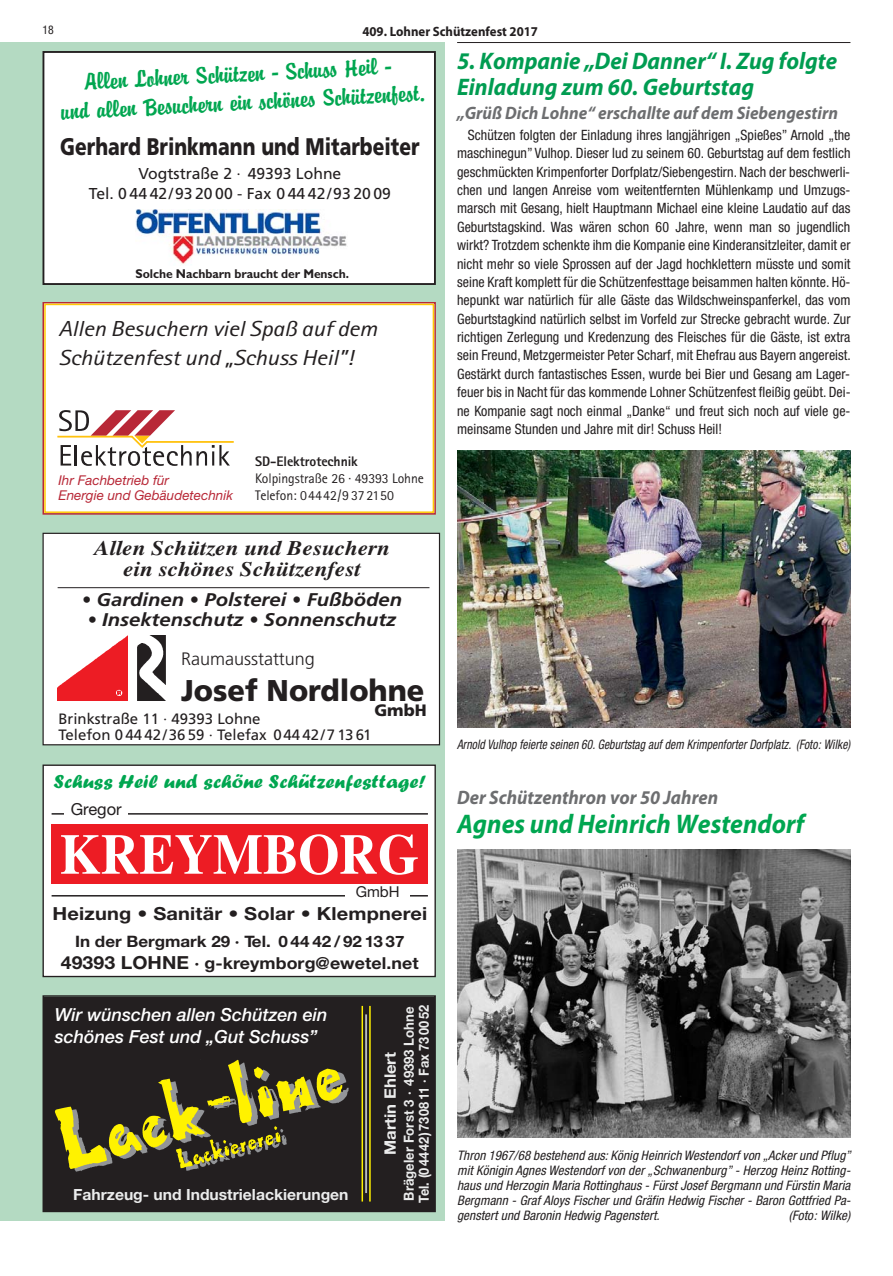
<style>
.page{position:relative;width:893px;height:1276px;background:#fff}
.page>*{position:absolute;margin:0;border:0;box-sizing:border-box;transform-origin:0 0}
.t1{font:700 57px "Times";color:#fff;scale:.93 1}
.t2{font:900 30px "Frutiger";color:#231f20;scale:.96 1}
.t3{font:italic 700 27px "Myriad Pro";color:#00a650;scale:.95 1}
.t4{font:25.5px/28.5px "Brody D";color:#00a650;text-align:center;scale:1.06 1}
.t5{font:italic 700 24px/25.5px "Myriad Pro";color:#009c51;scale:.95 1}
.t6{font:900 24px "Frutiger";color:#231f20;scale:.8 1}
.t7{font:italic 21.75px/28.5px "AT Rotis Sans Serif";letter-spacing:-.01em;color:#231f20;scale:1.13 1}
.t8{font:italic 700 21px/21px "Times";color:#231f20;text-align:center;scale:1.1 1}
.t9{font:19.5px "Forte";letter-spacing:.005em;color:#00a650;scale:1.07 1}
.t10{font:italic 700 19.5px "Myriad Pro";color:#6d6e70;scale:.95 1}
.t11{font:italic 700 18.3px "Frutiger";color:#231f20}
.t12{font:italic 500 18px/22.5px "Helvetica Neue";color:#fff}
.t13{font:italic 700 18px "Myriad Pro";color:#6d6e70;scale:.95 1}
.t14{font:700 18px "Helvetica Neue";letter-spacing:.01em;color:#231f20;scale:1.11 1}
.t15{font:300 18px "Frutiger";color:#231f20}
.t16{font:700 16.5px "Helvetica Neue";letter-spacing:.005em;color:#231f20;scale:1.08 1}
.t17{font:16.5px "Helvetica Neue";color:#231f20}
.t18{font:900 16.5px "Frutiger";color:#231f20}
.t19{font:15.75px/20.2px "Frutiger";color:#231f20;text-align:center}
.t20{font:700 15.75px "Helvetica Neue";color:#231f20;scale:1.08 1}
.t21{font:700 15.75px "Helvetica Neue";color:#ebecec;scale:1.06 1}
.t22{font:700 15.3px "Helvetica Neue";color:#ebecec}
.t23{font:15px/16.5px "Frutiger";color:#231f20}
.t24{font:15px "Helvetica Neue";color:#231f20}
.t25{font:condensed 14.25px/18.5px "Helvetica Neue";letter-spacing:.005em;color:#231f20;text-align:justify}
.t26{font:13.8px/17px "AT Rotis Sans Serif";letter-spacing:-.005em;color:#231f20}
.t27{font:700 13.8px/15px "Helvetica Neue";color:#ebecec;scale:.95 1}
.t28{font:italic 13.5px/15px "Helvetica Neue";color:#b82837}
.t29{font:700 13.5px "Myriad Pro";color:#231f20;scale:.95 1}
.t30{font:italic condensed 13.2px/15px "Helvetica Neue";letter-spacing:.005em;color:#231f20;text-align:justify}
.t31{font:italic condensed 13.2px "Helvetica Neue";letter-spacing:.005em;color:#231f20;scale:.88 1}
.t32{font:700 12.75px "Gill Sans";letter-spacing:-.005em;color:#231f20;scale:.95 1}
.t33{font:condensed 12px "Helvetica Neue";color:#231f20}
.s1{font-weight:800}
.s2{font-size:18px}
</style>
<div class="page">
<img style="left:457px;top:849px;width:393px;height:288px">
<div style="left:0;top:43px;width:444px;height:1177px;background:#b4dac2"></div>
<hr style="left:457px;top:42px;width:393px;height:1px;background:#231f20">
<img style="left:457px;top:451px;width:393px;height:276px">
<div style="left:44px;top:303px;width:390px;height:210px;background:#fff"></div>
<div style="left:43px;top:302px;width:393px;height:212px;border:2px solid #b82837"></div>
<div style="left:44px;top:304px;width:390px;height:209px;border:2px solid #ffcb04"></div>
<hr style="left:147px;top:441px;width:87px;height:2px;background:#ffc20e">
<hr style="left:57px;top:436px;width:75px;height:1px;background:#ffc20e">
<svg style="left:59px;top:410px;width:171px;height:56px"></svg>
<div style="left:43px;top:52px;width:392px;height:232px;background:#fff"></div>
<div style="left:43px;top:51px;width:393px;height:234px;border:2px solid #231f20"></div>
<img style="left:135px;top:209px;width:212px;height:55px">
<div style="left:43px;top:765px;width:392px;height:211px;background:#fff"></div>
<div style="left:43px;top:764px;width:393px;height:213px;border:1px solid #231f20"></div>
<hr style="left:52px;top:813px;width:376px;height:1px;background:#231f20">
<div style="left:64px;top:798px;width:64px;height:22px;background:#fff"></div>
<div style="left:52px;top:824px;width:376px;height:59px;background:#ed1c24"></div>
<hr style="left:52px;top:895px;width:376px;height:1px;background:#231f20">
<div style="left:345px;top:886px;width:65px;height:18px;background:#fff"></div>
<div style="left:44px;top:996px;width:390px;height:214px;background:#231f20"></div>
<div style="left:43px;top:995px;width:393px;height:217px;border:2px solid #231f20"></div>
<img style="left:54px;top:1059px;width:295px;height:113px">
<hr style="left:369px;top:1006px;width:2px;height:195px;background:#fff200">
<hr style="left:362px;top:1006px;width:1px;height:195px;background:#fff200">
<hr style="left:365px;top:1014px;width:2px;height:179px;background:#bbbdc0">
<div style="left:43px;top:533px;width:396px;height:212px;background:#fff"></div>
<div style="left:43px;top:533px;width:397px;height:212px;border:1px solid #231f20"></div>
<img style="left:57px;top:635px;width:71px;height:66px">
<img style="left:137px;top:635px;width:29px;height:66px">
<hr style="left:58px;top:587px;width:371px;height:1px;background:#231f20">
<p class="t33" style="left:43px;top:26px;width:13px">18</p>
<p class="t29" style="left:362px;top:23px;width:186px">409. Lohner Schützenfest 2017</p>
<p class="t4" style="left:59px;top:71px;width:346px;rotate:-3deg">Allen Lohner Schützen - Schuss Heil -<br>und allen Besuchern ein schönes Schützenfest.</p>
<p class="t6" style="left:60px;top:136px;width:451px">Gerhard Brinkmann und Mitarbeiter</p>
<p class="t19" style="left:89px;top:164px;width:304px">Vogtstraße 2 · 49393 Lohne<br>Tel. 0 44 42/93 20 00 - Fax 0 44 42/93 20 09</p>
<p class="t32" style="left:135px;top:269px;width:226px">Solche Nachbarn braucht der Mensch.</p>
<p class="t7" style="left:58px;top:316px;width:284px">Allen Besuchern viel Spaß auf dem<br>Schützenfest und „Schuss Heil”!</p>
<p class="t28" style="left:58px;top:474px;width:176px">Ihr Fachbetrieb für<br>Energie und Gebäudetechnik</p>
<p class="t26" style="left:255px;top:454px;width:170px"><span class="s1">SD-Elektrotechnik<br></span>Kolpingstraße 26 · 49393 Lohne<br>Telefon: 04442/9 37 2150</p>
<p class="t8" style="left:94px;top:539px;width:270px">Allen Schützen und Besuchern ein schönes Schützenfest</p>
<p class="t11" style="left:82px;top:592px;width:322px">• Gardinen • Polsterei • Fußböden</p>
<p class="t11" style="left:87px;top:612px;width:310px">• Insektenschutz • Sonnenschutz</p>
<p class="t15" style="left:181px;top:651px;width:135px">Raumausstattung</p>
<p class="t2" style="left:181px;top:678px;width:255px">Josef Nordlohne</p>
<p class="t18" style="left:374px;top:703px;width:54px">GmbH</p>
<p class="t23" style="left:58px;top:711px;width:315px">Brinkstraße 11 · 49393 Lohne<br>Telefon 0 44 42/36 59 · Telefax 044 42/7 13 61</p>
<p class="t9" style="left:53px;top:774px;width:350px">Schuss Heil und schöne Schützenfesttage!</p>
<p class="t17" style="left:71px;top:803px;width:53px">Gregor</p>
<p class="t1" style="left:60px;top:834px;width:388px">KREYMBORG</p>
<p class="t24" style="left:356px;top:886px;width:45px">GmbH</p>
<p class="t14" style="left:52px;top:906px;width:339px">Heizung • Sanitär • Solar • Klempnerei</p>
<p class="t20" style="left:75px;top:935px;width:306px">In der Bergmark 29 · Tel. 0 44 42 / 92 13 37</p>
<p class="t16" style="left:61px;top:957px;width:333px"><span class="s2">49393 LOHNE</span> · g-kreymborg@ewetel.net</p>
<p class="t12" style="left:55px;top:1005px;width:274px">Wir wünschen allen Schützen ein schönes Fest und „Gut Schuss”</p>
<p class="t22" style="left:73px;top:1188px;width:277px">Fahrzeug- und Industrie lackierungen</p>
<p class="t27" style="left:403px;top:1202px;width:210px;rotate:-90deg">Brägeler Forst 3 · 49393 Lohne<br>Tel. (04442)730811 · Fax 7300 52</p>
<p class="t21" style="left:385px;top:1155px;width:99px;rotate:-90deg">Martin Ehlert</p>
<p class="t5" style="left:457px;top:50px;width:402px">5. Kompanie „Dei Danner“ I. Zug folgte<br>Einladung zum 60. Geburtstag</p>
<p class="t13" style="left:457px;top:106px;width:402px">„Grüß Dich Lohne“ erschallte auf dem Siebengestirn</p>
<p class="t25" style="left:457px;top:127px;width:395px;text-indent:11px">Schützen folgten der Einladung ihres langjährigen „Spießes” Arnold „the maschinegun” Vulhop. Dieser lud zu seinem 60. Geburtstag auf dem festlich geschmückten Krimpenforter Dorfplatz/Siebengestirn. Nach der beschwerli&shy;chen und langen Anreise vom weitentfernten Mühlenkamp und Umzugs&shy;marsch mit Gesang, hielt Hauptmann Michael eine kleine Laudatio auf das Geburtstagskind. Was wären schon 60 Jahre, wenn man so jugendlich wirkt? Trotzdem schenkte ihm die Kompanie eine Kinderansitzleiter, damit er nicht mehr so viele Sprossen auf der Jagd hochklettern müsste und somit seine Kraft komplett für die Schützenfesttage beisammen halten könnte. Hö&shy;hepunkt war natürlich für alle Gäste das Wildschweinspanferkel, das vom Geburtstagkind natürlich selbst im Vorfeld zur Strecke gebracht wurde. Zur richtigen Zerlegung und Kredenzung des Fleisches für die Gäste, ist extra sein Freund, Metzgermeister Peter Scharf, mit Ehefrau aus Bayern angereist.<br>Gestärkt durch fantastisches Essen, wurde bei Bier und Gesang am Lager&shy;feuer bis in Nacht für das kommende Lohner Schützenfest fleißig geübt. Dei&shy;ne Kompanie sagt noch einmal „Danke“ und freut sich noch auf viele ge&shy;meinsame Stunden und Jahre mit dir! Schuss Heil!</p>
<p class="t31" style="left:457px;top:739px;width:448px">Arnold Vulhop feierte seinen 60.Geburtstag auf dem Krimpenforter Dorfplatz. (Foto: Wilke)</p>
<p class="t10" style="left:457px;top:790px;width:276px">Der Schützenthron vor 50 Jahren</p>
<p class="t3" style="left:457px;top:813px;width:367px">Agnes und Heinrich Westendorf</p>
<p class="t30" style="left:457px;top:1149px;width:398px">Thron 1967/68 bestehend aus:König Heinrich Westendorf von „Ackerund Pflug” mit Königin Agnes Westendorf von der „Schwanenburg”- Herzog Heinz Rotting&shy;haus und Herzogin Maria Rottinghaus - Fürst Josef Bergmann und Fürstin Maria Bergmann - Graf Aloys Fischer und Gräfin Hedwig Fischer - Baron Gottfried Pa&shy;genstert und Baronin Hedwig Pagenstert.</p>
<p class="t30" style="left:789px;top:1209px;width:63px">(Foto: Wilke)</p>
</div>
